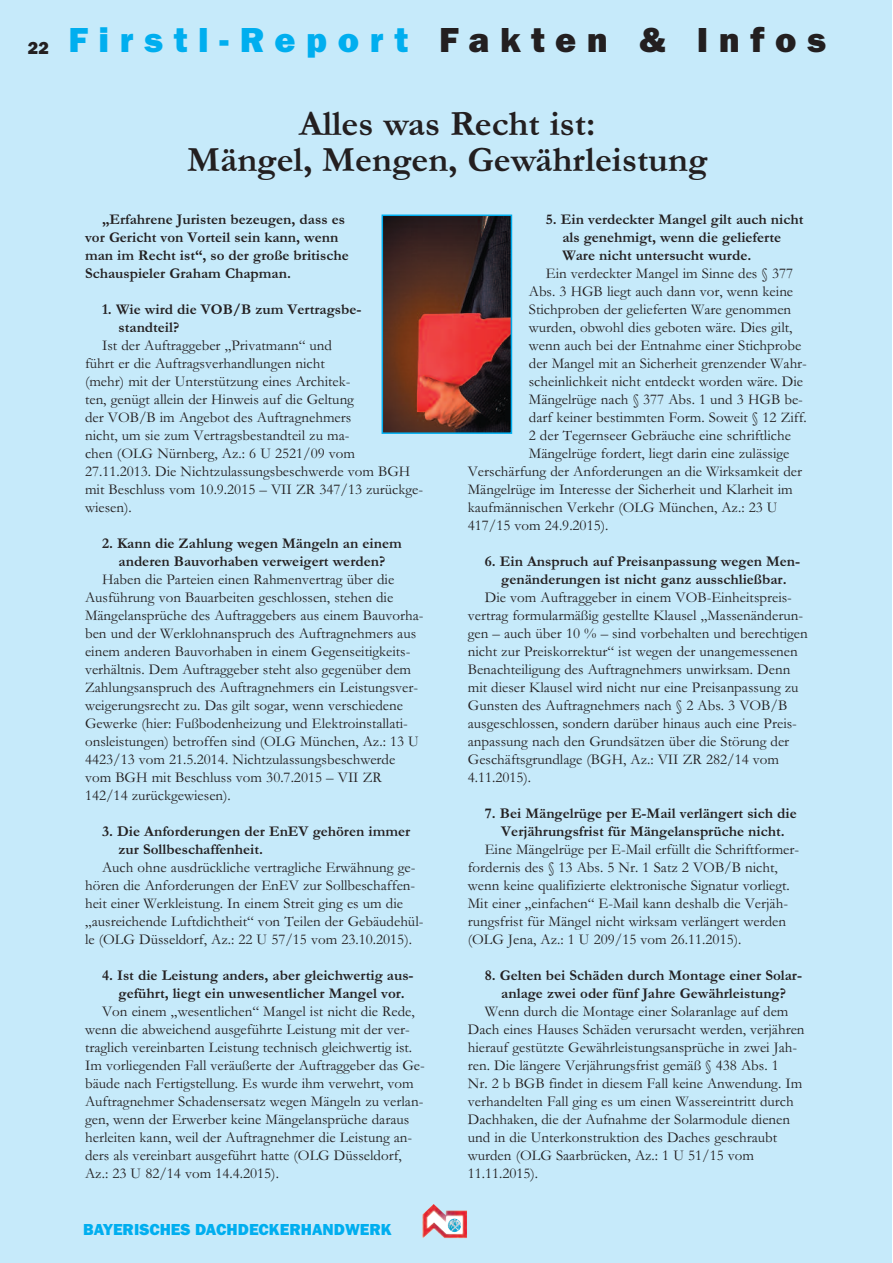
<style>
.page{position:relative;width:893px;height:1263px;background:#fff}
.page>*{position:absolute;margin:0;border:0;box-sizing:border-box;transform-origin:0 0}
.t1{font:700 36px/36px "Garamond";color:#231f20;text-align:center}
.t2{font:800 36px "Franklin Gothic";letter-spacing:.295em;color:#00aeef}
.t3{font:800 16.5px "Franklin Gothic";color:#00aeef}
.t4{font:15px/18px "Garamond";color:#231f20}
.t5{font:700 15px/18px "Garamond";color:#231f20;text-align:center}
.s1{font-size:18px;color:#231f20}
.s2{color:#231f20}
</style>
<div class="page">
<div style="left:0;top:0;width:892px;height:1263px;background:#c6eafa"></div>
<img style="left:422px;top:1204px;width:45px;height:34px">
<img style="left:385px;top:217px;width:124px;height:214px">
<div style="left:382px;top:214px;width:130px;height:220px;border:2px solid #00aeef"></div>
<h1 class="t2" style="left:28px;top:18px;width:800px"><span class="s1">22</span> Firstl-Report <span class="s2">Fakten &amp; Infos</span></h1>
<h1 class="t1" style="left:187px;top:105px;width:522px">Alles was Recht ist:<br>Mängel, Mengen, Gewährleistung</h1>
<p class="t5" style="left:85px;top:210px;width:265px;text-align:left;text-indent:17px">„Erfahrene Juristen bezeugen, dass es vor Gericht von Vorteil sein kann, wenn man im Recht ist“, so der große britische Schauspieler Graham Chapman.</p>
<p class="t5" style="left:119px;top:300px;width:244px;text-align:left;text-indent:-17px">1. Wie wird die VOB/B zum Vertragsbe&shy;standteil?</p>
<p class="t4" style="left:85px;top:336px;width:340px;text-indent:17px">Ist der Auftraggeber „Privatmann“ und<br>führt er die Auftragsverhandlungen nicht<br>(mehr) mit der Unterstützung eines Architek-<br>ten, genügt allein der Hinweis auf die Geltung<br>der VOB/B im Angebot des Auftragnehmers<br>nicht, um sie zum Vertragsbestandteil zu ma-<br>chen (OLG Nürnberg, Az.: 6 U 2521/09 vom 27.11.2013. Die Nichtzulassungsbeschwerde vom BGH mit Beschluss vom 10.9.2015 – VII ZR 347/13 zurückge&shy;wiesen).</p>
<p class="t5" style="left:102px;top:534px;width:301px">2. Kann die Zahlung wegen Mängeln an einem anderen Bauvorhaben verweigert werden?</p>
<p class="t4" style="left:85px;top:570px;width:340px;text-indent:17px">Haben die Parteien einen Rahmenvertrag über die Ausführung von Bauarbeiten geschlossen, stehen die Mängelansprüche des Auftraggebers aus einem Bauvorha&shy;ben und der Werklohnanspruch des Auftragnehmers aus einem anderen Bauvorhaben in einem Gegenseitigkeits&shy;verhältnis. Dem Auftraggeber steht also gegenüber dem Zahlungsanspruch des Auftragnehmers ein Leistungsver&shy;weigerungsrecht zu. Das gilt sogar, wenn verschiedene Gewerke (hier: Fußbodenheizung und Elektroinstallati&shy;onsleistungen) betroffen sind (OLG München, Az.: 13 U 4423/13 vom 21.5.2014. Nichtzulassungsbeschwerde vom BGH mit Beschluss vom 30.7.2015 – VII ZR 142/14 zurückgewiesen).</p>
<p class="t5" style="left:119px;top:822px;width:293px;text-align:left;text-indent:-16px">3. Die Anforderungen der EnEV gehören immer zur Sollbeschaffenheit.</p>
<p class="t4" style="left:85px;top:858px;width:340px;text-indent:17px">Auch ohne ausdrückliche vertragliche Erwähnung ge&shy;hören die Anforderungen der EnEV zur Sollbeschaffen&shy;heit einer Werkleistung. In einem Streit ging es um die „ausreichende Luftdichtheit“ von Teilen der Gebäudehül&shy;le (OLG Düsseldorf, Az.: 22 U 57/15 vom 23.10.2015).</p>
<p class="t5" style="left:102px;top:966px;width:313px">4. Ist die Leistung anders, aber gleichwertig aus&shy;geführt, liegt ein unwesentlicher Mangel vor.</p>
<p class="t4" style="left:85px;top:1002px;width:341px;text-indent:17px">Von einem „wesentlichen“ Mangel ist nicht die Rede, wenn die abweichend ausgeführte Leistung mit der ver&shy;traglich vereinbarten Leistung technisch gleichwertig ist.<br>Im vorliegenden Fall veräußerte der Auftraggeber das Ge&shy;bäude nach Fertigstellung. Es wurde ihm verwehrt, vom Auftragnehmer Schadensersatz wegen Mängeln zu verlan&shy;gen, wenn der Erwerber keine Mängelansprüche daraus herleiten kann, weil der Auftragnehmer die Leistung an&shy;ders als vereinbart ausgeführt hatte (OLG Düsseldorf, Az.: 23 U 82/14 vom 14.4.2015).</p>
<p class="t5" style="left:562px;top:210px;width:243px;text-align:left;text-indent:-17px">5. Ein verdeckter Mangel gilt auch nicht als genehmigt, wenn die gelieferte<br>Ware nicht untersucht wurde.</p>
<p class="t4" style="left:546px;top:264px;width:249px">Ein verdeckter Mangel im Sinne des § 377</p>
<p class="t4" style="left:529px;top:282px;width:266px">Abs. 3 HGB liegt auch dann vor, wenn keine</p>
<p class="t4" style="left:529px;top:300px;width:264px">Stichproben der gelieferten Ware genommen</p>
<p class="t4" style="left:529px;top:318px;width:265px">wurden, obwohl dies geboten wäre. Dies gilt,</p>
<p class="t4" style="left:529px;top:336px;width:274px">wenn auch bei der Entnahme einer Stichprobe</p>
<p class="t4" style="left:529px;top:354px;width:280px">der Mangel mit an Sicherheit grenzender Wahr-</p>
<p class="t4" style="left:529px;top:372px;width:276px">scheinlichkeit nicht entdeckt worden wäre. Die</p>
<p class="t4" style="left:529px;top:390px;width:276px">Mängelrüge nach § 377 Abs. 1 und 3 HGB be-</p>
<p class="t4" style="left:529px;top:408px;width:280px">darf keiner bestimmten Form. Soweit § 12 Ziff.</p>
<p class="t4" style="left:529px;top:426px;width:264px">2 der Tegernseer Gebräuche eine schriftliche</p>
<p class="t4" style="left:529px;top:444px;width:262px">Mängelrüge fordert, liegt darin eine zulässige</p>
<p class="t4" style="left:468px;top:462px;width:336px">Verschärfung der Anforderungen an die Wirksamkeit der</p>
<p class="t4" style="left:468px;top:480px;width:326px">Mängelrüge im Interesse der Sicherheit und Klarheit im</p>
<p class="t4" style="left:468px;top:498px;width:311px">kaufmännischen Verkehr (OLG München, Az.: 23 U</p>
<p class="t4" style="left:468px;top:516px;width:142px">417/15 vom 24.9.2015).</p>
<p class="t5" style="left:485px;top:552px;width:317px">6. Ein Anspruch auf Preisanpassung wegen Men&shy;genänderungen ist nicht ganz ausschließbar.</p>
<p class="t4" style="left:468px;top:588px;width:341px;text-indent:17px">Die vom Auftraggeber in einem VOB-Einheitspreis&shy;vertrag formularmäßig gestellte Klausel „Massenänderun&shy;gen – auch über 10 % – sind vorbehalten und berechtigen nicht zur Preiskorrektur“ ist wegen der unangemessenen Benachteiligung des Auftragnehmers unwirksam. Denn mit dieser Klausel wird nicht nur eine Preisanpassung zu Gunsten des Auftragnehmers nach § 2 Abs. 3 VOB/B ausgeschlossen, sondern darüber hinaus auch eine Preis&shy;anpassung nach den Grundsätzen über die Störung der Geschäftsgrundlage (BGH, Az.: VII ZR 282/14 vom 4.11.2015).</p>
<p class="t5" style="left:485px;top:804px;width:313px">7. Bei Mängelrüge per E-Mail verlängert sich die<br>Verjährungsfrist für Mängelansprüche nicht.</p>
<p class="t4" style="left:468px;top:840px;width:333px;text-indent:17px">Eine Mängelrüge per E-Mail erfüllt die Schriftformer&shy;fordernis des § 13 Abs. 5 Nr. 1 Satz 2 VOB/B nicht, wenn keine qualifizierte elektronische Signatur vorliegt.<br>Mit einer „einfachen“ E-Mail kann deshalb die Verjäh&shy;rungsfrist für Mängel nicht wirksam verlängert werden (OLG Jena, Az.: 1 U 209/15 vom 26.11.2015).</p>
<p class="t5" style="left:485px;top:966px;width:319px">8. Gelten bei Schäden durch Montage einer Solar&shy;anlage zwei oder fünf Jahre Gewährleistung?</p>
<p class="t4" style="left:468px;top:1002px;width:338px;text-indent:17px">Wenn durch die Montage einer Solaranlage auf dem Dach eines Hauses Schäden verursacht werden, verjähren hierauf gestützte Gewährleistungsansprüche in zwei Jah&shy;ren. Die längere Verjährungsfrist gemäß § 438 Abs. 1<br>Nr. 2 b BGB findet in diesem Fall keine Anwendung. Im verhandelten Fall ging es um einen Wassereintritt durch Dachhaken, die der Aufnahme der Solarmodule dienen und in die Unterkonstruktion des Daches geschraubt wurden (OLG Saarbrücken, Az.: 1 U 51/15 vom 11.11.2015).</p>
<p class="t3" style="left:83px;top:1219px;width:310px">BAYERISCHES DACHDECKERHANDWERK</p>
</div>
